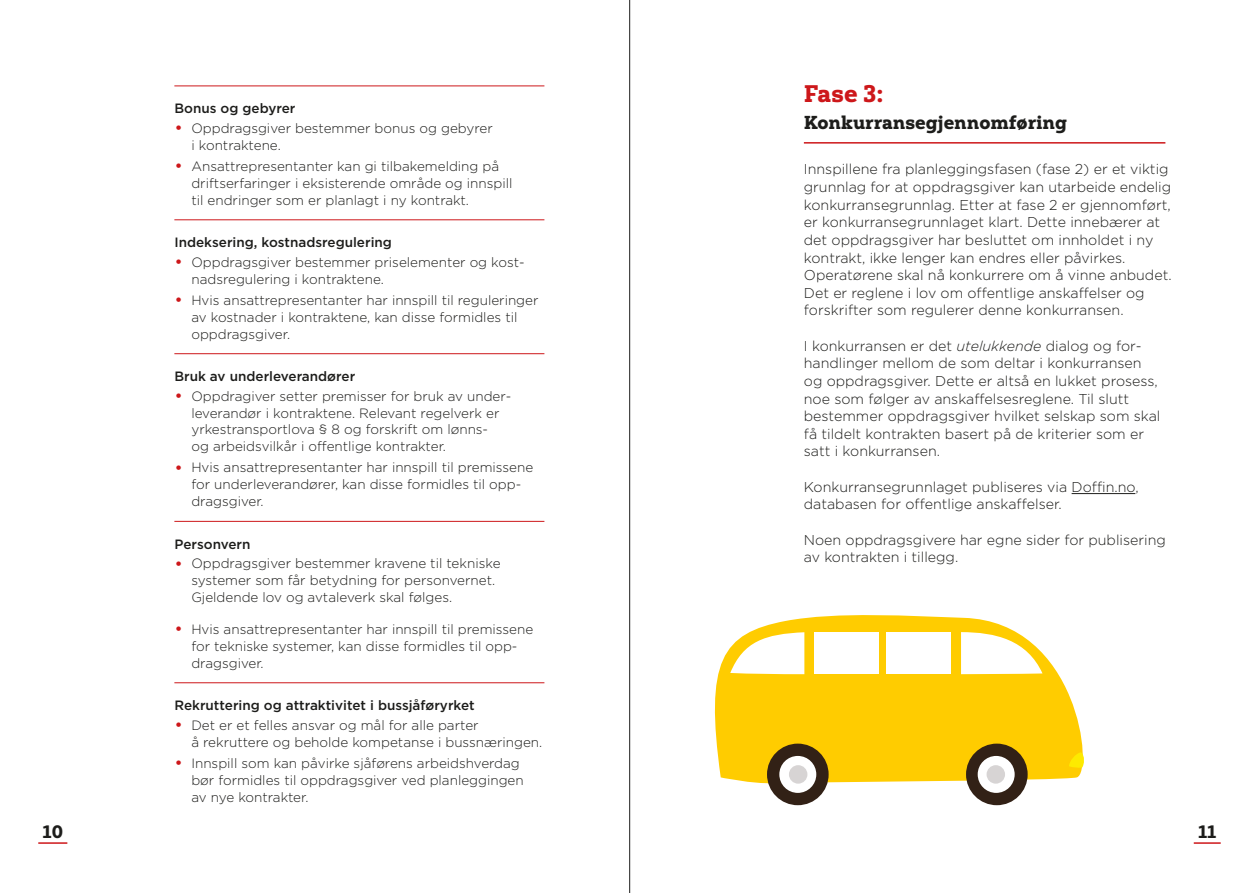
<style>
.page{position:relative;width:1259px;height:893px;background:#fff}
.page>*{position:absolute;margin:0;border:0;box-sizing:border-box;transform-origin:0 0}
.t1{font:24px "Yorkten Slab Nor Bla";color:#cd171a}
.t2{font:18.75px "Yorkten Slab Nor Bla";color:#1d1d1b}
.t3{font:18px "Yorkten Slab Nor Bla";color:#1d1d1b}
.t4{font:300 14.25px/17.7px "Gotham";color:#1d1d1b}
.t5{font:300 13.5px/16.8px "Gotham";color:#1d1d1b}
.t6{font:500 13.5px "Gotham";color:#1d1d1b}
.s1{font-size:18px;color:#cd171a}
.s2{font-family:"Gotham Rounded";font-style:italic}
</style>
<div class="page">
<hr style="left:38px;top:842px;width:29px;height:2px;background:#cd171a">
<hr style="left:1193px;top:842px;width:27px;height:2px;background:#cd171a">
<hr style="left:174px;top:86px;width:370px;height:1px;background:#cd171a">
<hr style="left:174px;top:219px;width:370px;height:1px;background:#cd171a">
<hr style="left:174px;top:353px;width:370px;height:1px;background:#cd171a">
<hr style="left:174px;top:521px;width:370px;height:1px;background:#cd171a">
<hr style="left:174px;top:682px;width:370px;height:1px;background:#cd171a">
<hr style="left:804px;top:142px;width:361px;height:2px;background:#cd171a">
<hr style="left:1071px;top:493px;width:64px;height:1px;background:#1d1d1b">
<svg style="left:714px;top:615px;width:369px;height:169px;background:#fed326"></svg>
<svg style="left:730px;top:632px;width:74px;height:42px"></svg>
<svg style="left:961px;top:632px;width:81px;height:42px"></svg>
<div style="left:887px;top:632px;width:64px;height:41px;background:#fff"></div>
<div style="left:814px;top:632px;width:64px;height:41px;background:#fff"></div>
<svg style="left:1069px;top:752px;width:15px;height:16px"></svg>
<div style="left:966px;top:744px;width:61px;height:61px;background:#322116;border-radius:50%"></div>
<div style="left:977px;top:756px;width:37px;height:37px;background:#fff;border-radius:50%"></div>
<div style="left:986px;top:765px;width:19px;height:19px;background:#d7d4d4;border-radius:50%"></div>
<div style="left:767px;top:744px;width:61px;height:61px;background:#322116;border-radius:50%"></div>
<div style="left:779px;top:756px;width:37px;height:37px;background:#fff;border-radius:50%"></div>
<div style="left:789px;top:765px;width:18px;height:19px;background:#d7d4d4;border-radius:50%"></div>
<hr style="left:629px;top:0;width:1px;height:893px;background:#1d1d1b">
<p class="t6" style="left:174px;top:99px;width:123px">Bonus og gebyrer</p>
<p class="t5" style="left:191px;top:120px;width:303px;text-indent:-17px"><span class="s1">•</span> Oppdragsgiver bestemmer bonus og gebyrer i kontraktene.</p>
<p class="t5" style="left:191px;top:158px;width:323px;text-indent:-17px"><span class="s1">•</span> Ansattrepresentanter kan gi tilbakemelding på driftserfaringer i eksisterende område og innspill til endringer som er planlagt i ny kontrakt.</p>
<p class="t6" style="left:174px;top:233px;width:219px">Indeksering, kostnadsregulering</p>
<p class="t5" style="left:191px;top:253px;width:335px;text-indent:-17px"><span class="s1">•</span> Oppdragsgiver bestemmer priselementer og kost&shy;nadsregulering i kontraktene.</p>
<p class="t5" style="left:191px;top:291px;width:348px;text-indent:-17px"><span class="s1">•</span> Hvis ansattrepresentanter har innspill til reguleringer av kostnader i kontraktene, kan disse formidles til oppdragsgiver.</p>
<p class="t6" style="left:174px;top:367px;width:182px">Bruk av underleverandører</p>
<p class="t5" style="left:191px;top:387px;width:321px;text-indent:-17px"><span class="s1">•</span> Oppdragiver setter premisser for bruk av under&shy;leverandør i kontraktene. Relevant regelverk er yrkestransportlova § 8 og forskrift om lønns-<br>og arbeidsvilkår i offentlige kontrakter.</p>
<p class="t5" style="left:191px;top:459px;width:343px;text-indent:-17px"><span class="s1">•</span> Hvis ansattrepresentanter har innspill til premissene for underleverandører, kan disse formidles til opp&shy;dragsgiver.</p>
<p class="t6" style="left:174px;top:535px;width:78px">Personvern</p>
<p class="t5" style="left:191px;top:555px;width:311px;text-indent:-17px"><span class="s1">•</span> Oppdragsgiver bestemmer kravene til tekniske systemer som får betydning for personvernet.<br>Gjeldende lov og avtaleverk skal følges.</p>
<p class="t5" style="left:191px;top:620px;width:343px;text-indent:-17px"><span class="s1">•</span> Hvis ansattrepresentanter har innspill til premissene for tekniske systemer, kan disse formidles til opp&shy;dragsgiver.</p>
<p class="t6" style="left:174px;top:696px;width:302px">Rekruttering og attraktivitet i bussjåføryrket</p>
<p class="t5" style="left:191px;top:716px;width:352px;text-indent:-17px"><span class="s1">•</span> Det er et felles ansvar og mål for alle parter<br>å rekruttere og beholde kompetanse i bussnæringen.</p>
<p class="t5" style="left:191px;top:754px;width:334px;line-height:17.2px;text-indent:-17px"><span class="s1">•</span> Innspill som kan påvirke sjåførens arbeidshverdag bør formidles til oppdragsgiver ved planleggingen av nye kontrakter.</p>
<h1 class="t1" style="left:804px;top:79px;width:81px">Fase 3:</h1>
<h2 class="t2" style="left:804px;top:111px;width:265px">Konkurransegjennomføring</h2>
<p class="t4" style="left:804px;top:160px;width:369px">Innspillene fra planleggingsfasen (fase 2) er et viktig grunnlag for at oppdragsgiver kan utarbeide endelig konkurransegrunnlag. Etter at fase 2 er gjennomført, er konkurransegrunnlaget klart. Dette innebærer at det oppdragsgiver har besluttet om innholdet i ny kontrakt, ikke lenger kan endres eller påvirkes.<br>Operatørene skal nå konkurrere om å vinne anbudet.<br>Det er reglene i lov om offentlige anskaffelser og forskrifter som regulerer denne konkurransen.</p>
<p class="t4" style="left:804px;top:337px;width:358px">I konkurransen er det <span class="s2">utelukkende</span> dialog og for&shy;handlinger mellom de som deltar i konkurransen og oppdragsgiver. Dette er altså en lukket prosess, noe som følger av anskaffelsesreglene. Til slutt bestemmer oppdragsgiver hvilket selskap som skal få tildelt kontrakten basert på de kriterier som er satt i konkurransen.</p>
<p class="t4" style="left:804px;top:478px;width:336px">Konkurransegrunnlaget publiseres via Doffin.no, databasen for offentlige anskaffelser.</p>
<p class="t4" style="left:804px;top:530px;width:363px">Noen oppdragsgivere har egne sider for publisering av kontrakten i tillegg.</p>
<h3 class="t3" style="left:43px;top:820px;width:22px">10</h3>
<h3 class="t3" style="left:1198px;top:820px;width:20px">11</h3>
</div>
